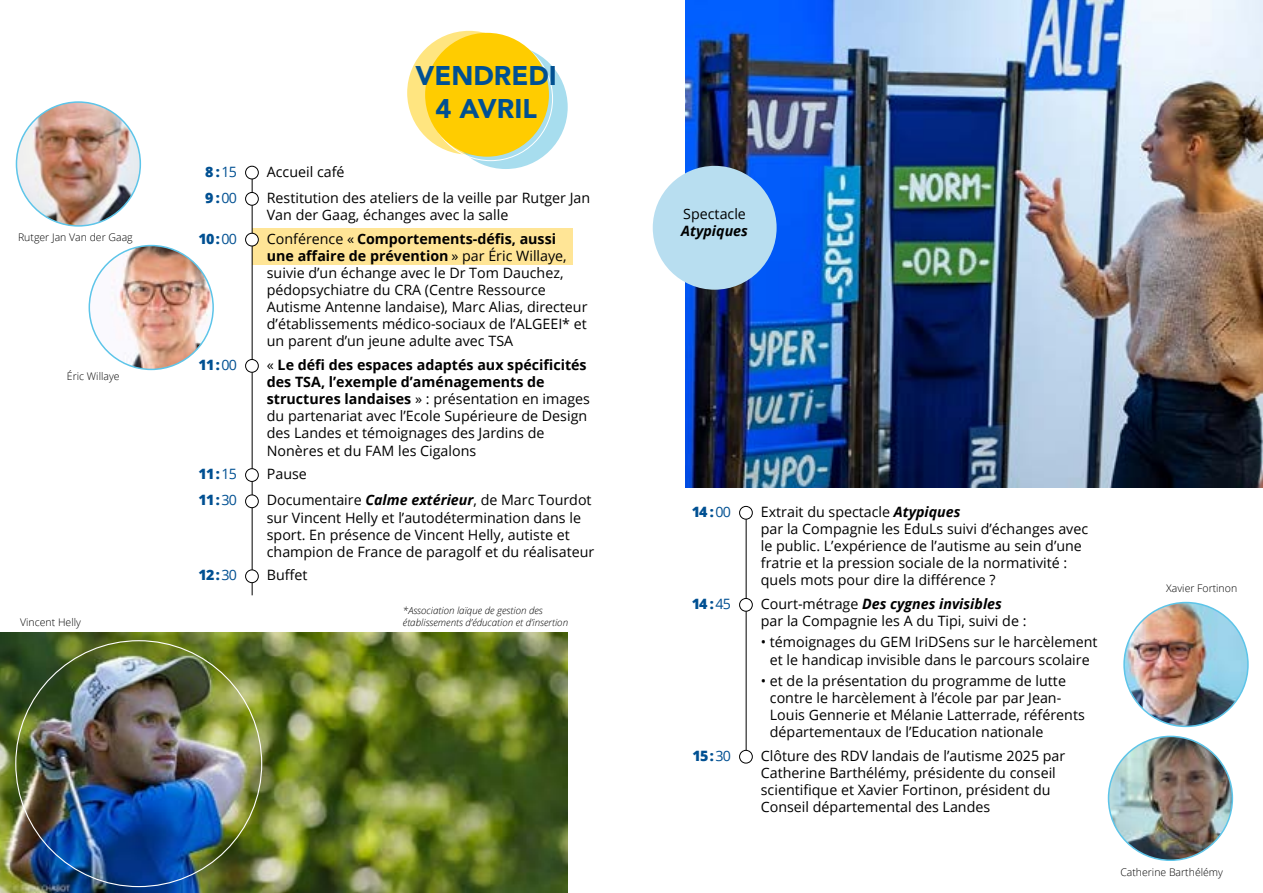
<style>
.page{position:relative;width:1263px;height:893px;background:#fff}
.page>*{position:absolute;margin:0;border:0;box-sizing:border-box;transform-origin:0 0}
.t1{font:900 27px/32.4px "Avenir";color:#005092;text-align:center}
.t2{font:14.25px/17.1px "Open Sans";color:#000}
.t3{font:800 14.25px "Open Sans";letter-spacing:-.05em;color:#005092}
.t4{font:italic 700 14.25px "Open Sans";color:#000}
.t5{font:300 10.5px "Open Sans";color:#000}
.t6{font:italic 300 9.75px/11.7px "Open Sans";color:#000}
.s1{font-weight:400}
.s2{font-weight:700}
.s3{font-weight:700;font-style:italic}
</style>
<div class="page">
<img style="left:685px;top:0;width:578px;height:488px">
<div style="left:252px;top:228px;width:321px;height:36px;background:#ffe596"></div>
<img style="left:0;top:633px;width:568px;height:260px">
<img style="left:16px;top:102px;width:124px;height:124px;border-radius:62px">
<img style="left:89px;top:246px;width:124px;height:123px;border-radius:62px">
<img style="left:1124px;top:602px;width:124px;height:124px;border-radius:62px">
<img style="left:1108px;top:736px;width:124px;height:124px;border-radius:62px">
<svg style="left:407px;top:31px;width:124px;height:124px;background:#fee583"></svg>
<svg style="left:444px;top:45px;width:124px;height:124px;background:#aedfee"></svg>
<div style="left:653px;top:166px;width:124px;height:124px;background:#b8def0;border-radius:50%"></div>
<div style="left:425px;top:33px;width:124px;height:124px;background:#fc0;border-radius:50%"></div>
<hr style="left:746px;top:512px;width:1px;height:244px;background:#000">
<hr style="left:252px;top:173px;width:1px;height:422px;background:#000">
<div style="left:246px;top:166px;width:12px;height:13px;background:#fff;border-radius:50%"></div>
<div style="left:245px;top:166px;width:14px;height:13px;border:1px solid #000;border-radius:50%"></div>
<div style="left:246px;top:192px;width:12px;height:13px;background:#fff;border-radius:50%"></div>
<div style="left:245px;top:192px;width:14px;height:14px;border:1px solid #000;border-radius:50%"></div>
<div style="left:246px;top:233px;width:12px;height:13px;background:#fff;border-radius:50%"></div>
<div style="left:245px;top:233px;width:14px;height:13px;border:1px solid #000;border-radius:50%"></div>
<div style="left:246px;top:359px;width:12px;height:13px;background:#fff;border-radius:50%"></div>
<div style="left:245px;top:359px;width:14px;height:14px;border:1px solid #000;border-radius:50%"></div>
<div style="left:246px;top:469px;width:12px;height:12px;background:#fff;border-radius:50%"></div>
<div style="left:245px;top:468px;width:14px;height:14px;border:1px solid #000;border-radius:50%"></div>
<div style="left:246px;top:495px;width:12px;height:13px;background:#fff;border-radius:50%"></div>
<div style="left:245px;top:495px;width:14px;height:13px;border:1px solid #000;border-radius:50%"></div>
<div style="left:246px;top:570px;width:12px;height:13px;background:#fff;border-radius:50%"></div>
<div style="left:245px;top:569px;width:14px;height:14px;border:1px solid #000;border-radius:50%"></div>
<div style="left:739px;top:506px;width:13px;height:13px;background:#fff;border-radius:50%"></div>
<div style="left:739px;top:506px;width:14px;height:13px;border:1px solid #000;border-radius:50%"></div>
<div style="left:739px;top:598px;width:13px;height:13px;background:#fff;border-radius:50%"></div>
<div style="left:739px;top:598px;width:14px;height:14px;border:1px solid #000;border-radius:50%"></div>
<div style="left:739px;top:750px;width:13px;height:13px;background:#fff;border-radius:50%"></div>
<div style="left:739px;top:750px;width:14px;height:13px;border:1px solid #000;border-radius:50%"></div>
<p class="t5" style="left:18px;top:230px;width:116px">Rutger Jan Van der Gaag</p>
<p class="t5" style="left:67px;top:369px;width:54px">Éric Willaye</p>
<p class="t5" style="left:20px;top:615px;width:62px">Vincent Helly</p>
<h1 class="t1" style="left:415px;top:59px;width:143px">VENDREDI<br>4 AVRIL</h1>
<p class="t3" style="left:205px;top:161px;width:33px">8 : <span class="s1">15</span></p>
<p class="t2" style="left:267px;top:163px;width:79px">Accueil café</p>
<p class="t3" style="left:205px;top:187px;width:33px">9 : <span class="s1">00</span></p>
<p class="t2" style="left:267px;top:189px;width:325px">Restitution des ateliers de la veille par Rutger Jan<br>Van der Gaag, échanges avec la salle</p>
<p class="t3" style="left:198px;top:228px;width:40px">10 : <span class="s1">00</span></p>
<p class="t2" style="left:267px;top:230px;width:322px">Conférence « <span class="s2">Comportements-défis, aussi<br>une affaire de prévention</span> » par Éric Willaye, suivie d’un échange avec le Dr Tom Dauchez, pédopsychiatre du CRA (Centre Ressource Autisme Antenne landaise), Marc Alias, directeur d’établissements médico-sociaux de l’ALGEEI* et un parent d’un jeune adulte avec TSA</p>
<p class="t3" style="left:198px;top:354px;width:40px">11 : <span class="s1">00</span></p>
<p class="t2" style="left:267px;top:356px;width:325px">« <span class="s2">Le défi des espaces adaptés aux spécificités des TSA, l’exemple d’aménagements de structures landaises</span> » : présentation en images du partenariat avec l’Ecole Supérieure de Design des Landes et témoignages des Jardins de Nonères et du FAM les Cigalons</p>
<p class="t3" style="left:198px;top:463px;width:40px">11 : <span class="s1">15</span></p>
<p class="t2" style="left:267px;top:465px;width:42px">Pause</p>
<p class="t3" style="left:198px;top:489px;width:40px">11 : <span class="s1">30</span></p>
<p class="t2" style="left:267px;top:491px;width:329px">Documentaire <span class="s3">Calme extérieur</span>, de Marc Tourdot sur Vincent Helly et l’autodétermination dans le sport. En présence de Vincent Helly, autiste et champion de France de paragolf et du réalisateur</p>
<p class="t3" style="left:198px;top:564px;width:40px">12 : <span class="s1">30</span></p>
<p class="t2" style="left:267px;top:566px;width:42px">Buffet</p>
<p class="t6" style="left:403px;top:605px;width:167px">*Association laïque de gestion des établissements d’éducation et d’insertion</p>
<p class="t2" style="left:683px;top:205px;width:64px">Spectacle</p>
<p class="t4" style="left:681px;top:221px;width:68px">Atypiques</p>
<p class="t3" style="left:692px;top:501px;width:41px">14 : <span class="s1">00</span></p>
<p class="t2" style="left:761px;top:503px;width:329px">Extrait du spectacle <span class="s3">Atypiques<br></span>par la Compagnie les EduLs suivi d’échanges avec le public. L’expérience de l’autisme au sein d’une fratrie et la pression sociale de la normativité : quels mots pour dire la différence ?</p>
<p class="t3" style="left:692px;top:593px;width:41px">14 : <span class="s1">45</span></p>
<p class="t2" style="left:761px;top:595px;width:267px">Court-métrage <span class="s3">Des cygnes invisibles </span>par la Compagnie les A du Tipi, suivi de :</p>
<p class="t2" style="left:761px;top:633px;width:338px;text-align:center">• témoignages du GEM IriDSens sur le harcèlement et le handicap invisible dans le parcours scolaire</p>
<p class="t2" style="left:770px;top:672px;width:316px;text-indent:-9px">• et de la présentation du programme de lutte contre le harcèlement à l’école par par Jean-Louis Gennerie et Mélanie Latterrade, référents départementaux de l’Education nationale</p>
<p class="t3" style="left:692px;top:745px;width:40px">15 : <span class="s1">30</span></p>
<p class="t2" style="left:761px;top:747px;width:306px">Clôture des RDV landais de l’autisme 2025 par Catherine Barthélémy, présidente du conseil scientifique et Xavier Fortinon, président du Conseil départemental des Landes</p>
<p class="t5" style="left:1166px;top:581px;width:72px">Xavier Fortinon</p>
<p class="t5" style="left:1120px;top:864px;width:104px">Catherine Barthélémy</p>
</div>
